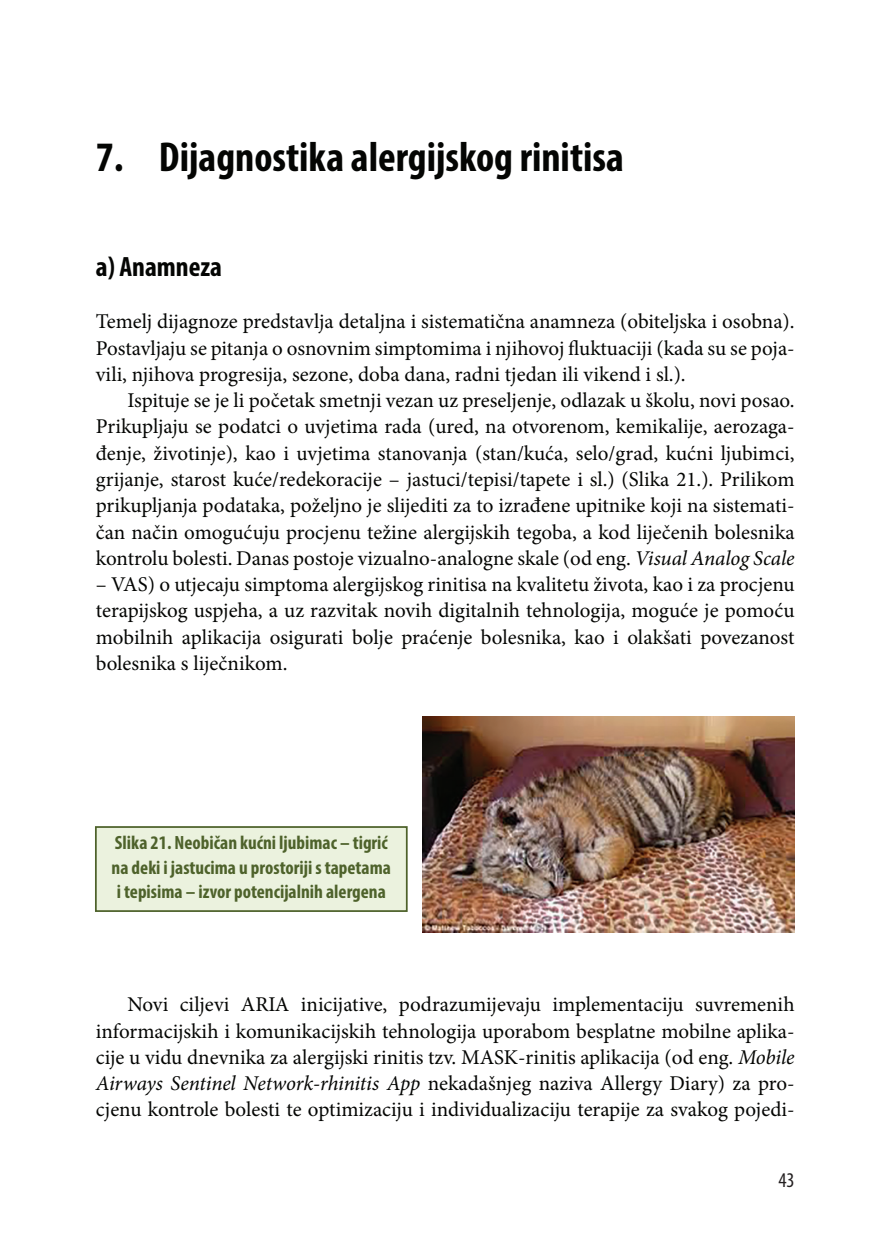
<style>
.page{position:relative;width:874px;height:1241px;background:#fff}
.page>*{position:absolute;margin:0;border:0;box-sizing:border-box;transform-origin:0 0}
.t1{font:700 condensed 42px "Myriad Pro";color:#040503}
.t2{font:700 condensed 28px "Myriad Pro";color:#040503}
.t3{font:21px/26.2px "Minion Pro";color:#040503;text-align:justify}
.t4{font:condensed 21px "Myriad Pro";color:#231f20}
.t5{font:700 condensed 19.25px/24.5px "Myriad Pro";color:#4e622b}
.s1{font-style:italic}
</style>
<div class="page">
<img style="left:422px;top:716px;width:372px;height:216px">
<div style="left:95px;top:826px;width:312px;height:85px;background:#ebf2de;border:2px solid #4e622b"></div>
<h1 class="t1" style="left:96px;top:130px;width:529px">7. Dijagnostika alergijskog rinitisa</h1>
<h2 class="t2" style="left:96px;top:249px;width:128px">a) Anamneza</h2>
<p class="t3" style="left:96px;top:308px;width:700px">Temelj dijagnoze predstavlja detaljna i sistematična anamneza (obiteljska i osobna).<br>Postavljaju se pitanja o osnovnim simptomima i njihovoj fluktuaciji (kada su se poja&shy;vili, njihova progresija, sezone, doba dana, radni tjedan ili vikend i sl.).</p>
<p class="t3" style="left:96px;top:387px;width:700px;text-indent:32px">Ispituje se je li početak smetnji vezan uz preseljenje, odlazak u školu, novi posao.<br>Prikupljaju se podatci o uvjetima rada (ured, na otvorenom, kemikalije, aerozaga&shy;đenje, životinje), kao i uvjetima stanovanja (stan/kuća, selo/grad, kućni ljubimci, grijanje, starost kuće/redekoracije – jastuci/tepisi/tapete i sl.) (Slika 21.). Prilikom prikupljanja podataka, poželjno je slijediti za to izrađene upitnike koji na sistemati&shy;čan način omogućuju procjenu težine alergijskih tegoba, a kod liječenih bolesnika kontrolu bolesti. Danas postoje vizualno-analogne skale (od eng. <span class="s1">Visual Analog Scale</span></p>
<p class="t3" style="left:96px;top:571px;width:700px">– VAS) o utjecaju simptoma alergijskog rinitisa na kvalitetu života, kao i za procjenu terapijskog uspjeha, a uz razvitak novih digitalnih tehnologija, moguće je pomoću mobilnih aplikacija osigurati bolje praćenje bolesnika, kao i olakšati povezanost bolesnika s liječnikom.</p>
<p class="t5" style="left:112px;top:830px;width:281px">Slika 21. Neobičan kućni ljubimac – tigrić na deki i jastucima u prostoriji s tapetama i tepisima – izvor potencijalnih alergena</p>
<p class="t3" style="left:96px;top:991px;width:700px;text-indent:32px">Novi ciljevi ARIA inicijative, podrazumijevaju implementaciju suvremenih informacijskih i komunikacijskih tehnologija uporabom besplatne mobilne aplika&shy;cije u vidu dnevnika za alergijski rinitis tzv. MASK-rinitis aplikacija (od eng. <span class="s1">Mobile Airways Sentinel Network-rhinitis App</span> nekadašnjeg naziva Allergy Diary) za pro&shy;cjenu kontrole bolesti te optimizaciju i individualizaciju terapije za svakog pojedi-</p>
<p class="t4" style="left:778px;top:1167px;width:18px">43</p>
</div>
